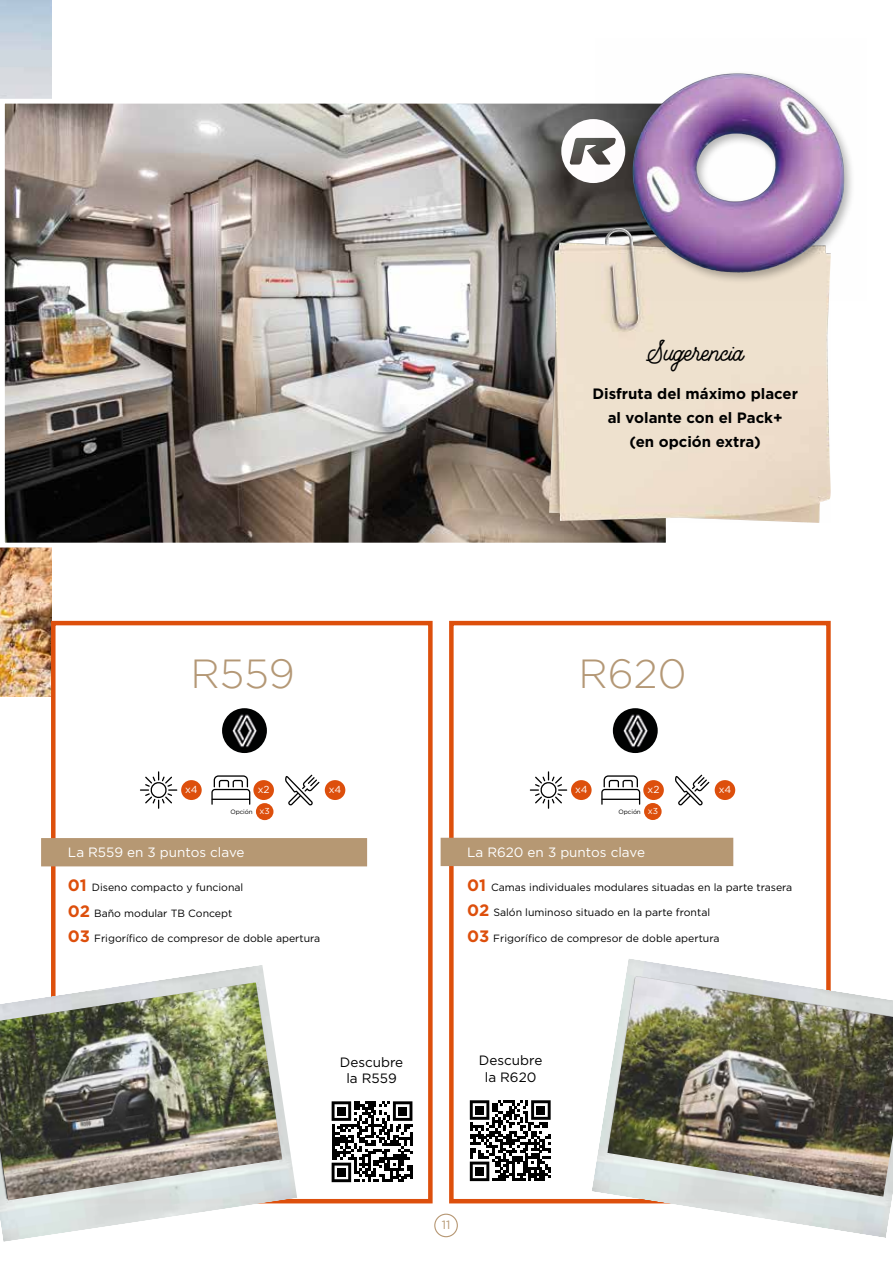
<style>
.page{position:relative;width:893px;height:1263px;background:#fff}
.page>*{position:absolute;margin:0;border:0;box-sizing:border-box;transform-origin:0 0}
.t1{font:300 40.5px "Gotham";color:#b49876}
.t2{font:24px "Mountecarlo";color:#000}
.t3{font:700 15px/24px "Gotham";color:#000;text-align:center}
.t4{font:13.5px "Gotham";color:#fff}
.t5{font:13.5px/16.2px "Gotham";color:#000;text-align:center}
.t6{font:12px "Gotham";color:#b69873}
.t7{font:10.5px "Gotham";color:#000}
.t8{font:10.05px "Gotham";color:#fff}
.t9{font:6.3px "Gotham";letter-spacing:-.01em;color:#000}
.s1{font-size:8.7px;color:#fff}
.s2{font-weight:700;font-size:16.5px;color:#dd4f0c}
</style>
<div class="page">
<div style="left:434px;top:1213px;width:24px;height:24px;border:1px solid #b69773;border-radius:50%"></div>
<img style="left:0;top:0;width:51px;height:697px">
<div style="left:51px;top:621px;width:382px;height:582px;border:4px solid #dd4f0c"></div>
<div style="left:449px;top:621px;width:382px;height:582px;border:4px solid #dd4f0c"></div>
<div style="left:41px;top:838px;width:326px;height:28px;background:#b69873"></div>
<div style="left:441px;top:838px;width:292px;height:28px;background:#b69873"></div>
<svg style="left:470px;top:1100px;width:81px;height:81px"></svg>
<div style="left:475px;top:1106px;width:9px;height:8px;background:#000"></div>
<div style="left:537px;top:1106px;width:8px;height:8px;background:#000"></div>
<div style="left:475px;top:1167px;width:9px;height:8px;background:#000"></div>
<img style="left:591px;top:958px;width:301px;height:280px">
<img style="left:607px;top:976px;width:286px;height:220px">
<img style="left:0;top:965px;width:297px;height:277px">
<img style="left:0;top:982px;width:282px;height:218px">
<img style="left:222px;top:708px;width:45px;height:45px;border-radius:22px">
<img style="left:613px;top:708px;width:45px;height:45px;border-radius:22px">
<svg style="left:285px;top:775px;width:34px;height:30px"></svg>
<svg style="left:211px;top:775px;width:39px;height:30px"></svg>
<hr style="left:212px;top:799px;width:38px;height:1px;background:#000">
<svg style="left:140px;top:771px;width:37px;height:38px"></svg>
<div style="left:181px;top:780px;width:21px;height:20px;background:#dd4f0c;border-radius:50%"></div>
<div style="left:253px;top:780px;width:21px;height:20px;background:#dd4f0c;border-radius:50%"></div>
<div style="left:325px;top:780px;width:20px;height:20px;background:#dd4f0c;border-radius:50%"></div>
<div style="left:256px;top:803px;width:17px;height:17px;background:#dd4f0c;border-radius:50%"></div>
<svg style="left:675px;top:775px;width:34px;height:30px"></svg>
<svg style="left:601px;top:775px;width:39px;height:30px"></svg>
<hr style="left:601px;top:799px;width:39px;height:1px;background:#000">
<svg style="left:530px;top:771px;width:37px;height:38px"></svg>
<div style="left:571px;top:780px;width:21px;height:20px;background:#dd4f0c;border-radius:50%"></div>
<div style="left:643px;top:780px;width:21px;height:20px;background:#dd4f0c;border-radius:50%"></div>
<div style="left:715px;top:780px;width:20px;height:20px;background:#dd4f0c;border-radius:50%"></div>
<div style="left:644px;top:803px;width:18px;height:17px;background:#dd4f0c;border-radius:50%"></div>
<svg style="left:332px;top:1101px;width:80px;height:81px"></svg>
<div style="left:337px;top:1107px;width:9px;height:8px;background:#000"></div>
<div style="left:398px;top:1107px;width:9px;height:8px;background:#000"></div>
<div style="left:337px;top:1168px;width:9px;height:8px;background:#000"></div>
<img style="left:6px;top:105px;width:659px;height:436px">
<div style="left:0;top:99px;width:671px;height:448px;border:5px solid #fff"></div>
<svg style="left:561px;top:119px;width:34px;height:64px"></svg>
<img style="left:550px;top:229px;width:280px;height:294px">
<img style="left:595px;top:73px;width:257px;height:227px">
<h2 class="t2" style="left:646px;top:334px;width:100px">Sugerencia</h2>
<h3 class="t3" style="left:592px;top:381px;width:207px">Disfruta del máximo placer al volante con el Pack+<br>(en opción extra)</h3>
<h1 class="t1" style="left:191px;top:651px;width:106px">R559</h1>
<h1 class="t1" style="left:579px;top:651px;width:109px">R620</h1>
<p class="t8" style="left:185px;top:783px;width:14px">x4</p>
<p class="t8" style="left:258px;top:783px;width:13px">x2</p>
<p class="t8" style="left:329px;top:783px;width:14px">x4</p>
<p class="t9" style="left:230px;top:807px;width:41px">Opción <span class="s1">x3</span></p>
<p class="t8" style="left:575px;top:783px;width:14px">x4</p>
<p class="t8" style="left:648px;top:783px;width:13px">x2</p>
<p class="t8" style="left:719px;top:783px;width:14px">x4</p>
<p class="t9" style="left:619px;top:807px;width:41px">Opción <span class="s1">x3</span></p>
<p class="t4" style="left:68px;top:843px;width:178px">La R559 en 3 puntos clave</p>
<p class="t7" style="left:68px;top:880px;width:177px"><span class="s2">01</span> Diseno compacto y funcional</p>
<p class="t7" style="left:68px;top:906px;width:166px"><span class="s2">02</span> Baño modular TB Concept</p>
<p class="t7" style="left:68px;top:931px;width:254px"><span class="s2">03</span> Frigorífico de compresor de doble apertura</p>
<p class="t4" style="left:467px;top:843px;width:179px">La R620 en 3 puntos clave</p>
<p class="t7" style="left:467px;top:880px;width:327px"><span class="s2">01</span> Camas individuales modulares situadas en la parte trasera</p>
<p class="t7" style="left:467px;top:906px;width:245px"><span class="s2">02</span> Salón luminoso situado en la parte frontal</p>
<p class="t7" style="left:467px;top:931px;width:254px"><span class="s2">03</span> Frigorífico de compresor de doble apertura</p>
<p class="t5" style="left:340px;top:1054px;width:65px">Descubre la R559</p>
<p class="t5" style="left:479px;top:1052px;width:65px">Descubre la R620</p>
<p class="t6" style="left:442px;top:1217px;width:10px">11</p>
</div>
